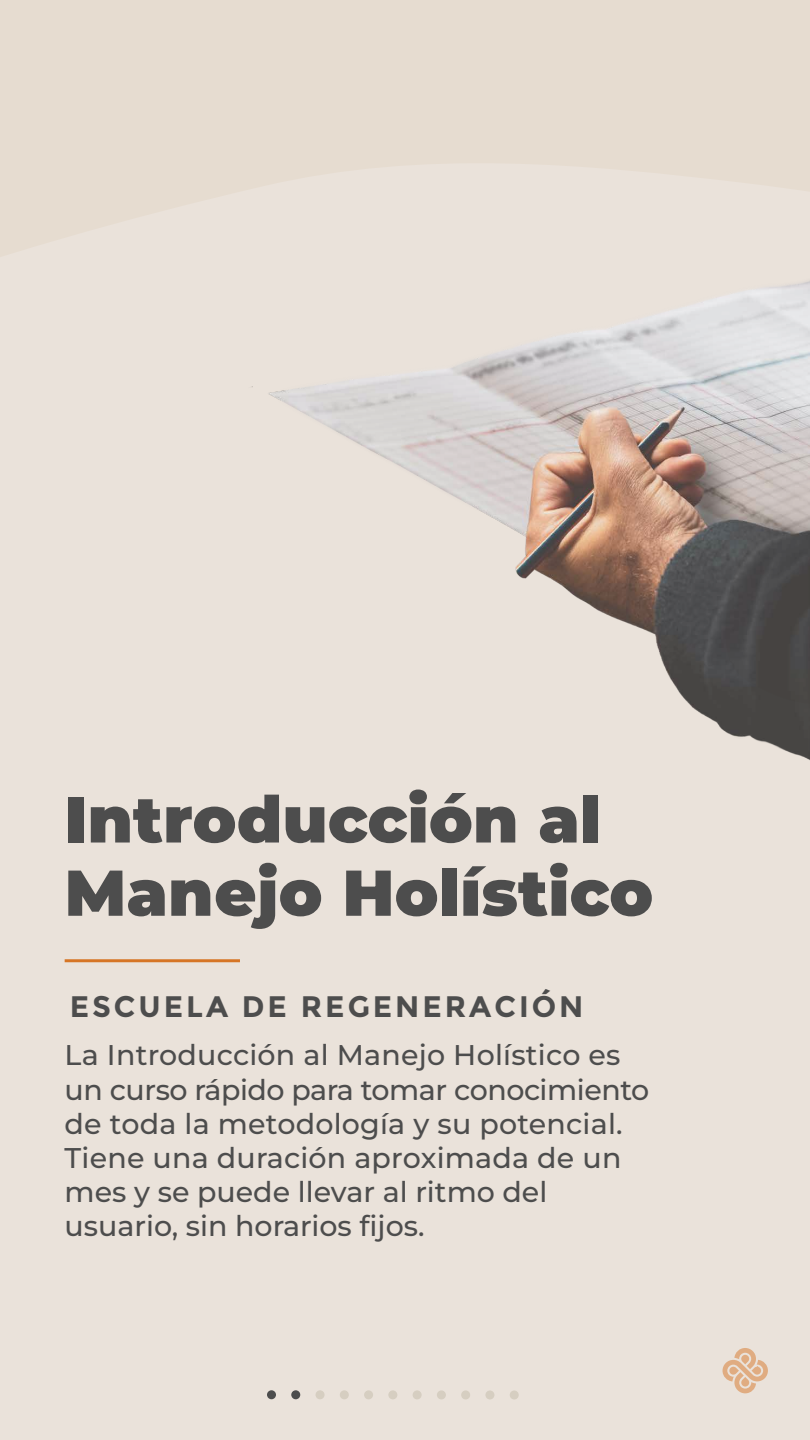
<style>
.page{position:relative;width:810px;height:1440px;background:#eae2da}
.page>*{position:absolute;margin:0;border:0;box-sizing:border-box;transform-origin:0 0}
.t1{font:900 64.57px/73.3px "Montserrat";letter-spacing:.005em;color:#4d4d4d}
.t2{font:700 29.62px "Montserrat";letter-spacing:.1em;color:#4d4d4d}
.t3{font:500 28.5px/34.2px "Montserrat";color:#4d4d4d}
</style>
<div class="page">
<svg style="left:723px;top:1348px;width:45px;height:45px"></svg>
<div style="left:267px;top:1390px;width:9px;height:9px;background:#4d4d4d;border-radius:50%"></div>
<div style="left:291px;top:1390px;width:9px;height:9px;background:#4d4d4d;border-radius:50%"></div>
<div style="left:316px;top:1390px;width:9px;height:9px;background:#d6cec1;border-radius:50%"></div>
<div style="left:340px;top:1390px;width:9px;height:9px;background:#d6cec1;border-radius:50%"></div>
<div style="left:364px;top:1390px;width:9px;height:9px;background:#d6cec1;border-radius:50%"></div>
<div style="left:388px;top:1390px;width:9px;height:9px;background:#d6cec1;border-radius:50%"></div>
<div style="left:413px;top:1390px;width:9px;height:9px;background:#d6cec1;border-radius:50%"></div>
<div style="left:437px;top:1390px;width:9px;height:9px;background:#d6cec1;border-radius:50%"></div>
<div style="left:461px;top:1390px;width:9px;height:9px;background:#d6cec1;border-radius:50%"></div>
<div style="left:485px;top:1390px;width:9px;height:9px;background:#d6cec1;border-radius:50%"></div>
<div style="left:510px;top:1390px;width:9px;height:10px;background:#d6cec1;border-radius:50%"></div>
<hr style="left:65px;top:959px;width:175px;height:3px;background:#d67525">
<img style="left:251px;top:280px;width:559px;height:480px">
<h1 class="t1" style="left:65px;top:781px;width:590px">Introducción al<br>Manejo Holístico</h1>
<p class="t2" style="left:70px;top:989px;width:515px">ESCUELA DE REGENERACIÓN</p>
<p class="t3" style="left:65px;top:1037px;width:586px">La Introducción al Manejo Holístico es un curso rápido para tomar conocimiento de toda la metodología y su potencial.<br>Tiene una duración aproximada de un mes y se puede llevar al ritmo del usuario, sin horarios fijos.</p>
</div>
